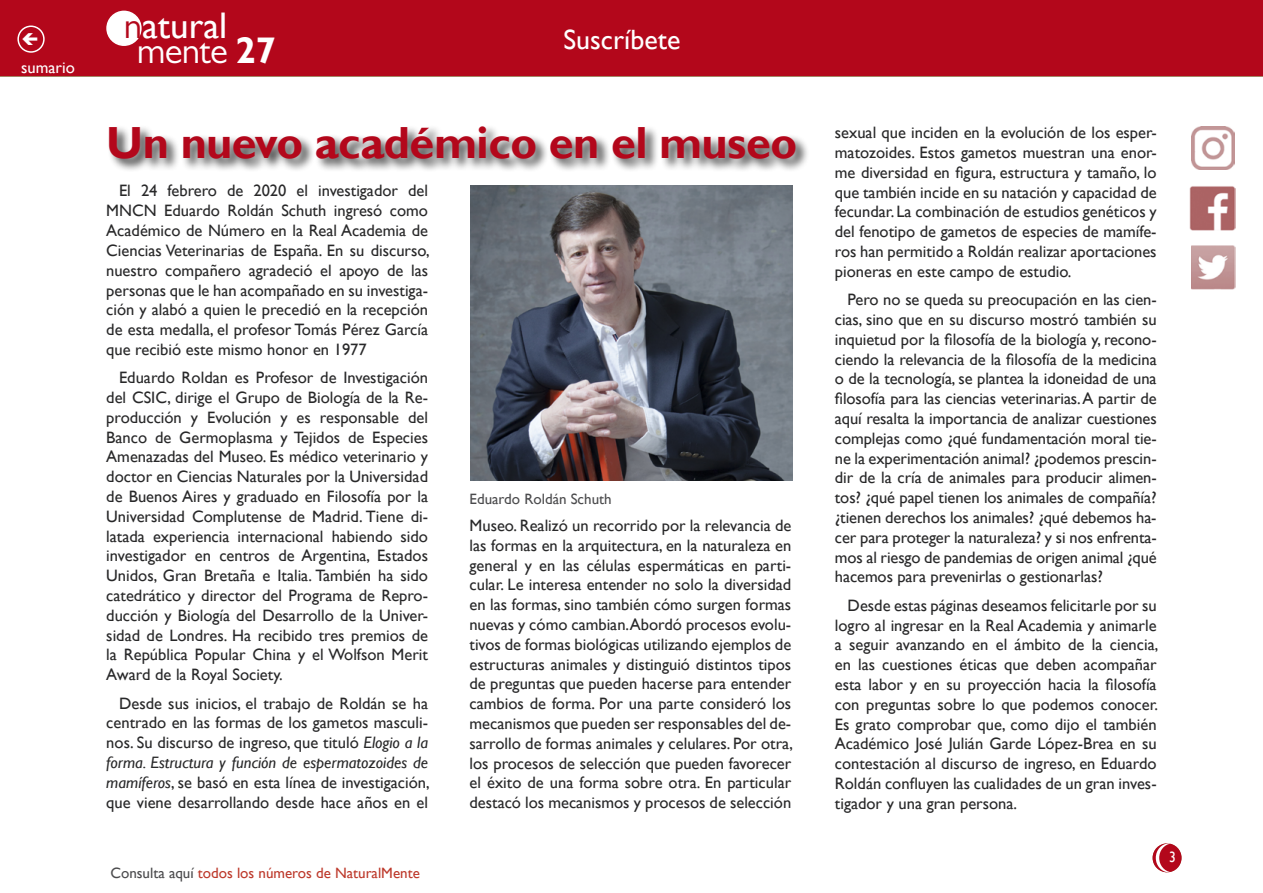
<style>
.page{position:relative;width:1263px;height:893px;background:#fff}
.page>*{position:absolute;margin:0;border:0;box-sizing:border-box;transform-origin:0 0}
.t1{font:700 45px "Gill Sans";letter-spacing:-.01em;color:#b3071b}
.t2{font:37.05px "Gill Sans";color:#fff}
.t3{font:37.05px "Gill Sans MT Pro";letter-spacing:-.02em;color:#fff}
.t4{font:27.9px "Gill Sans";color:#fff}
.t5{font:16.5px/19.8px "Gill Sans";color:#282829;text-align:justify}
.t6{font:16.5px "Gill Sans";color:#fff}
.t7{font:15px "Gill Sans";color:#bd392b}
.t8{font:15px "Gill Sans";color:#4b4b4d}
.t9{font:15px "Gill Sans";color:#fff;scale:.9 1}
.s1{font-family:"Gill Sans MT Pro";color:#b3071b}
.s2{font-family:"Gill Sans";font-weight:700}
.s3{font-style:italic}
.s4{color:#4b4b4d}
</style>
<div class="page">
<img style="left:1190px;top:186px;width:45px;height:44px">
<img style="left:1191px;top:246px;width:44px;height:44px">
<div style="left:1153px;top:844px;width:28px;height:28px;background:#b3071b;border-radius:50%"></div>
<div style="left:1152px;top:843px;width:29px;height:29px;border:2px solid #b3071b;border-radius:50%"></div>
<div style="left:0;top:0;width:1263px;height:76px;background:#b3071b"></div>
<div style="left:107px;top:11px;width:34px;height:34px;background:#fff;border-radius:50%"></div>
<div style="left:106px;top:11px;width:36px;height:35px;border:2px solid #fff;border-radius:50%"></div>
<svg style="left:1155px;top:843px;width:16px;height:29px"></svg>
<div style="left:17px;top:26px;width:28px;height:27px;border:2px solid #fff;border-radius:50%"></div>
<img style="left:1191px;top:127px;width:43px;height:43px">
<div style="left:107px;top:124px;width:702px;height:49px;background:#000;opacity:.75"></div>
<img style="left:471px;top:185px;width:321px;height:295px">
<p class="t6" style="left:21px;top:58px;width:55px">sumario</p>
<h2 class="t2" style="left:124px;top:4px;width:105px"><span class="s1">n</span>atural</h2>
<h2 class="t3" style="left:137px;top:29px;width:140px">mente <span class="s2">27</span></h2>
<h3 class="t4" style="left:563px;top:23px;width:118px">Suscríbete</h3>
<h1 class="t1" style="left:106px;top:116px;width:692px">Un nuevo académico en el museo</h1>
<p class="t5" style="left:106px;top:181px;width:325px;text-indent:13px">El 24 febrero de 2020 el investigador del MNCN Eduardo Roldán Schuth ingresó como Académico de Número en la Real Academia de Ciencias Veterinarias de España. En su discurso, nuestro compañero agradeció el apoyo de las personas que le han acompañado en su investiga&shy;ción y alabó a quien le precedió en la recepción de esta medalla, el profesor Tomás Pérez García que recibió este mismo honor en 1977</p>
<p class="t5" style="left:106px;top:368px;width:323px;text-indent:13px">Eduardo Roldan es Profesor de Investigación del CSIC, dirige el Grupo de Biología de la Re&shy;producción y Evolución y es responsable del Banco de Germoplasma y Tejidos de Especies Amenazadas del Museo. Es médico veterinario y doctor en Ciencias Naturales por la Universidad de Buenos Aires y graduado en Filosofía por la Universidad Complutense de Madrid. Tiene di&shy;latada experiencia internacional habiendo sido investigador en centros de Argentina, Estados Unidos, Gran Bretaña e Italia. También ha sido catedrático y director del Programa de Repro&shy;ducción y Biología del Desarrollo de la Univer&shy;sidad de Londres. Ha recibido tres premios de la República Popular China y el Wolfson Merit Award de la Royal Society.</p>
<p class="t5" style="left:106px;top:693px;width:325px;text-indent:13px">Desde sus inicios, el trabajo de Roldán se ha centrado en las formas de los gametos masculi&shy;nos. Su discurso de ingreso, que tituló <span class="s3">Elogio a la forma. Estructura y función de espermatozoides de mamíferos</span>, se basó en esta línea de investigación, que viene desarrollando desde hace años en el</p>
<p class="t8" style="left:469px;top:491px;width:144px">Eduardo Roldán Schuth</p>
<p class="t5" style="left:469px;top:516px;width:325px">Museo. Realizó un recorrido por la relevancia de las formas en la arquitectura, en la naturaleza en general y en las células espermáticas en parti&shy;cular. Le interesa entender no solo la diversidad en las formas, sino también cómo surgen formas nuevas y cómo cambian.Abordó procesos evolu&shy;tivos de formas biológicas utilizando ejemplos de estructuras animales y distinguió distintos tipos de preguntas que pueden hacerse para entender cambios de forma. Por una parte consideró los mecanismos que pueden ser responsables del de&shy;sarrollo de formas animales y celulares. Por otra, los procesos de selección que pueden favorecer el éxito de una forma sobre otra. En particular destacó los mecanismos y procesos de selección</p>
<p class="t7" style="left:110px;top:864px;width:311px"><span class="s4">Consulta aquí</span> todos los números de NaturalMente</p>
<p class="t5" style="left:835px;top:123px;width:323px">sexual que inciden en la evolución de los esper&shy;matozoides. Estos gametos muestran una enor&shy;me diversidad en figura, estructura y tamaño, lo que también incide en su natación y capacidad de fecundar. La combinación de estudios genéticos y del fenotipo de gametos de especies de mamífe&shy;ros han permitido a Roldán realizar aportaciones pioneras en este campo de estudio.</p>
<p class="t5" style="left:835px;top:290px;width:323px;text-indent:13px">Pero no se queda su preocupación en las cien&shy;cias, sino que en su discurso mostró también su inquietud por la filosofía de la biología y, recono&shy;ciendo la relevancia de la filosofía de la medicina o de la tecnología, se plantea la idoneidad de una filosofía para las ciencias veterinarias. A partir de aquí resalta la importancia de analizar cuestiones complejas como ¿qué fundamentación moral tie&shy;ne la experimentación animal? ¿podemos prescin&shy;dir de la cría de animales para producir alimen&shy;tos? ¿qué papel tienen los animales de compañía? ¿tienen derechos los animales? ¿qué debemos ha&shy;cer para proteger la naturaleza? y si nos enfrenta&shy;mos al riesgo de pandemias de origen animal ¿qué hacemos para prevenirlas o gestionarlas?</p>
<p class="t5" style="left:835px;top:596px;width:325px;text-indent:13px">Desde estas páginas deseamos felicitarle por su logro al ingresar en la Real Academia y animarle a seguir avanzando en el ámbito de la ciencia, en las cuestiones éticas que deben acompañar esta labor y en su proyección hacia la filosofía con preguntas sobre lo que podemos conocer.<br>Es grato comprobar que, como dijo el también Académico José Julián Garde López-Brea en su contestación al discurso de ingreso, en Eduardo Roldán confluyen las cualidades de un gran inves&shy;tigador y una gran persona.</p>
<p class="t9" style="left:1169px;top:849px;width:9px">3</p>
</div>
